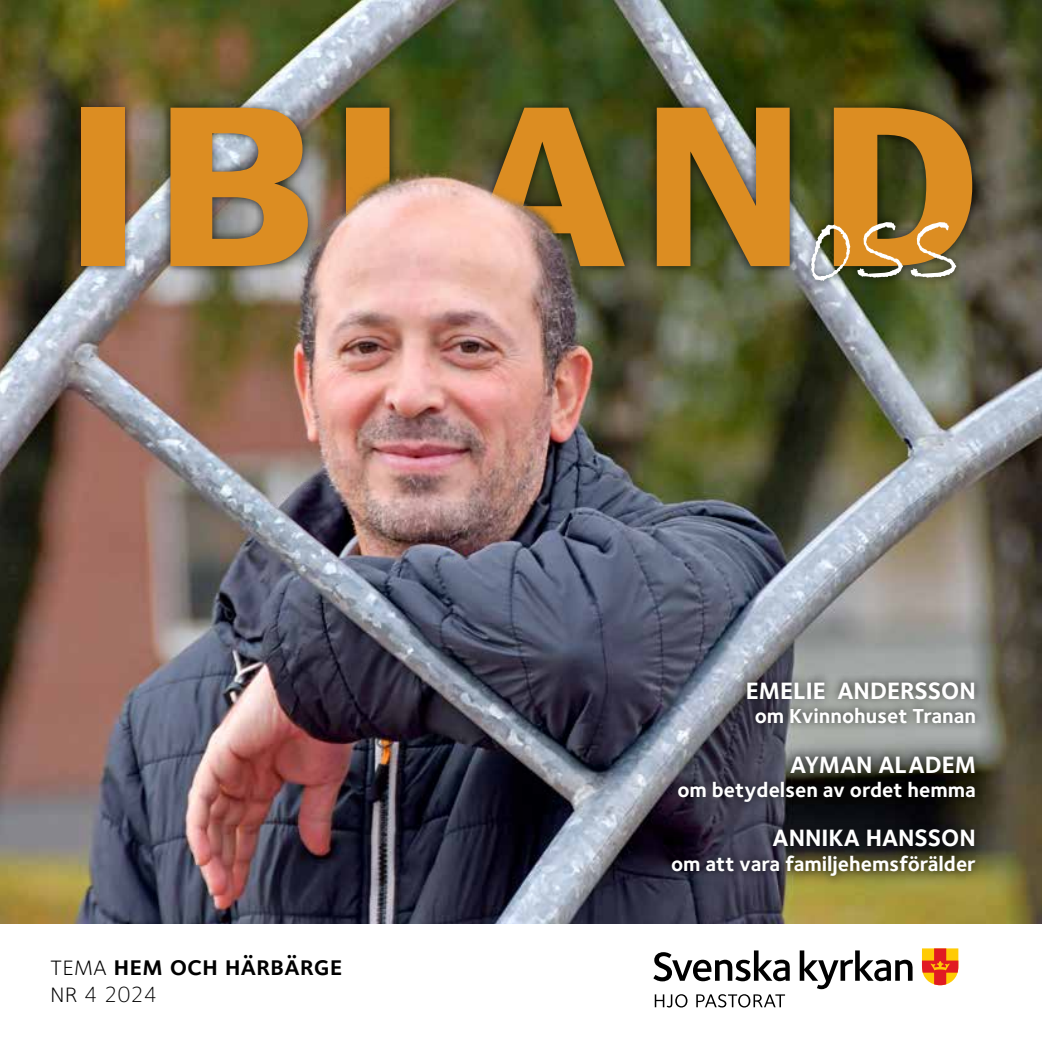
<style>
.page{position:relative;width:1042px;height:1042px;background:#fff}
.page>*{position:absolute;margin:0;border:0;box-sizing:border-box;transform-origin:0 0}
.t1{font:600 condensed 237.65px "Franklin Gothic";letter-spacing:.03em;color:#dc8d22;scale:1.25 1}
.t2{font:600 28px "Foundry Sterling OT3";color:#000}
.t3{font:700 24.5px "Foundry Sterling OT3";color:#fff}
.t4{font:300 22.75px "Foundry Sterling OT3";color:#000}
.t5{font:700 21px "Foundry Sterling OT3";color:#fff}
.s1{font-family:"Bradley Hand ITC";font-weight:400;font-stretch:normal;font-size:122.5px;color:#fff}
.s2{font-weight:300}
.s3{font-size:28px}
</style>
<div class="page">
<img style="left:0;top:0;width:1042px;height:924px">
<svg style="left:653px;top:950px;width:137px;height:31px"></svg>
<svg style="left:800px;top:950px;width:112px;height:39px"></svg>
<svg style="left:922px;top:948px;width:36px;height:37px"></svg>
<svg style="left:655px;top:994px;width:32px;height:13px"></svg>
<svg style="left:696px;top:994px;width:89px;height:13px"></svg>
<div style="left:663px;top:672px;width:321px;height:213px;background:#000;opacity:.75"></div>
<div style="left:71px;top:98px;width:911px;height:192px;background:#000;opacity:.75"></div>
<img style="left:269px;top:168px;width:332px;height:401px">
<h1 class="t1" style="left:62px;top:28px;width:737px">ibland<span class="s1">oss</span></h1>
<h2 class="t2" style="left:50px;top:944px;width:294px"><span class="s2">tema</span> hem och härbärge</h2>
<p class="t4" style="left:50px;top:978px;width:108px"><span class="s3">nr</span> 4 2024</p>
<p class="t3" style="left:746px;top:671px;width:231px">EMELIE ANDERSSON</p>
<p class="t5" style="left:755px;top:699px;width:223px">om Kvinnohuset Tranan</p>
<p class="t3" style="left:790px;top:745px;width:187px">AYMAN ALADEM</p>
<p class="t5" style="left:677px;top:773px;width:300px">om betydelsen av ordet hemma</p>
<p class="t3" style="left:772px;top:818px;width:205px">ANNIKA HANSSON</p>
<p class="t5" style="left:671px;top:847px;width:306px">om att vara familjehemsförälder</p>
</div>
